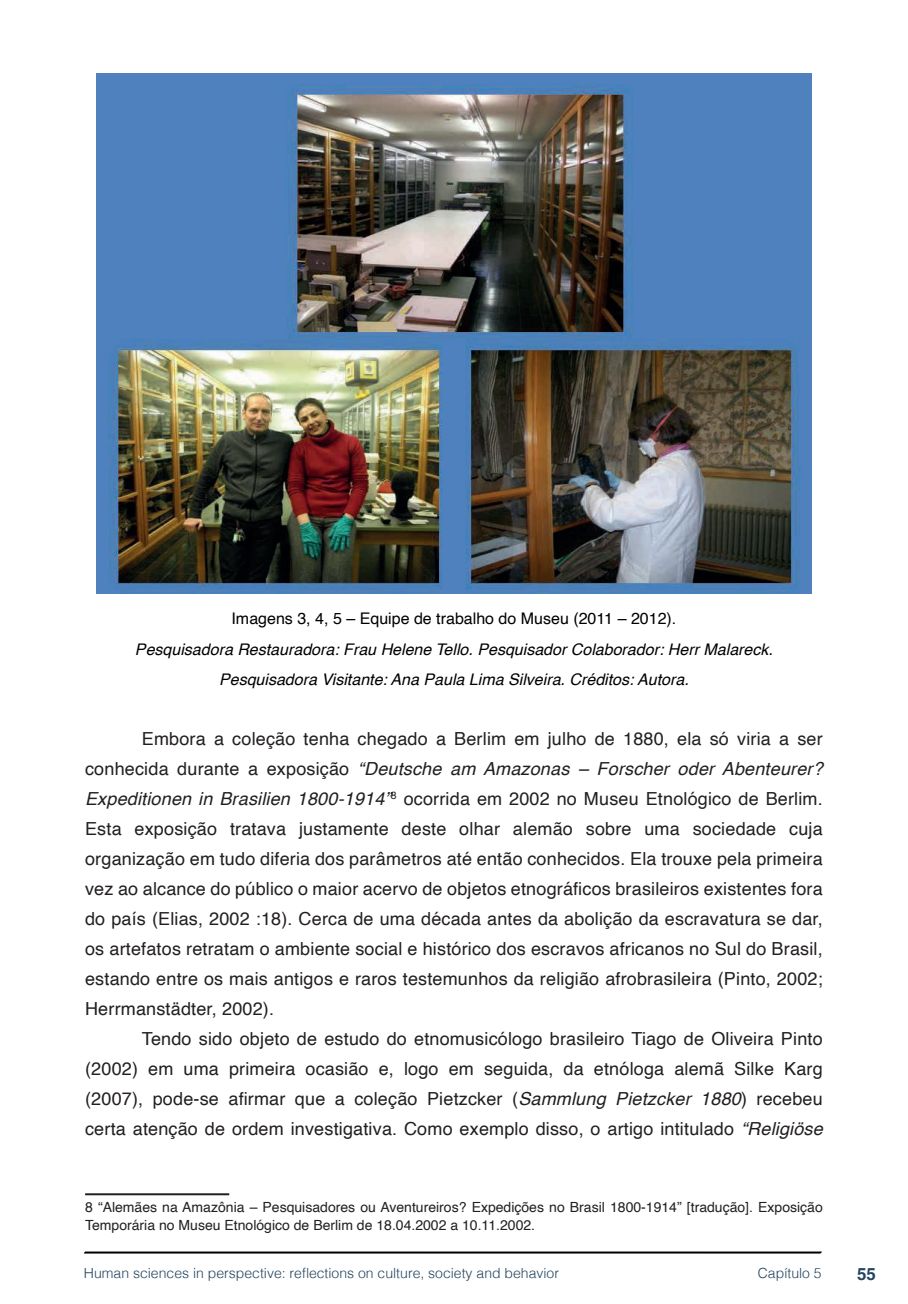
<style>
.page{position:relative;width:908px;height:1304px;background:#fff}
.page>*{position:absolute;margin:0;border:0;box-sizing:border-box;transform-origin:0 0}
.t1{font:18px/30px "Helvetica";letter-spacing:.01em;color:#231f20;text-align:justify}
.t2{font:700 16.8px "Helvetica";color:#23445f}
.t3{font:italic 16px/30.6px "Helvetica";color:#000;text-align:center}
.t4{font:16px "Helvetica";color:#000}
.t5{font:14px/18px "Helvetica";color:#231f20}
.t6{font:300 14px "Helvetica";color:#23445f}
.s1{font-style:italic}
</style>
<div class="page">
<svg style="left:84px;top:1251px;width:737px;height:3px;background:#515151"></svg>
<img style="left:97px;top:74px;width:713px;height:520px">
<hr style="left:85px;top:1193px;width:144px;height:2px;background:#231f20">
<p class="t4" style="left:231px;top:606px;width:446px">Imagens 3, 4, 5 – Equipe de trabalho do Museu (2011 – 2012).</p>
<p class="t3" style="left:135px;top:634px;width:639px">Pesquisadora Restauradora: Frau Helene Tello. Pesquisador Colaborador: Herr Malareck.<br>Pesquisadora Visitante: Ana Paula Lima Silveira. Créditos: Autora.</p>
<p class="t1" style="left:85px;top:725px;width:738px;text-indent:57px">Embora a coleção tenha chegado a Berlim em julho de 1880, ela só viria a ser conhecida durante a exposição <span class="s1">“Deutsche am Amazonas – Forscher oder Abenteurer?<br>Expeditionen in Brasilien 1800-1914”</span><sup>8</sup> ocorrida em 2002 no Museu Etnológico de Berlim.<br>Esta exposição tratava justamente deste olhar alemão sobre uma sociedade cuja organização em tudo diferia dos parâmetros até então conhecidos. Ela trouxe pela primeira vez ao alcance do público o maior acervo de objetos etnográficos brasileiros existentes fora do país (Elias, 2002 :18). Cerca de uma década antes da abolição da escravatura se dar, os artefatos retratam o ambiente social e histórico dos escravos africanos no Sul do Brasil, estando entre os mais antigos e raros testemunhos da religião afrobrasileira (Pinto, 2002; Herrmanstädter, 2002).</p>
<p class="t1" style="left:85px;top:1025px;width:738px;text-indent:57px">Tendo sido objeto de estudo do etnomusicólogo brasileiro Tiago de Oliveira Pinto (2002) em uma primeira ocasião e, logo em seguida, da etnóloga alemã Silke Karg (2007), pode-se afirmar que a coleção Pietzcker (<span class="s1">Sammlung Pietzcker 1880</span>) recebeu certa atenção de ordem investigativa. Como exemplo disso, o artigo intitulado <span class="s1">“Religiöse</span></p>
<p class="t5" style="left:85px;top:1199px;width:738px">8 “Alemães na Amazônia – Pesquisadores ou Aventureiros? Expedições no Brasil 1800-1914” [tradução]. Exposição<br>Temporária no Museu Etnológico de Berlim de 18.04.2002 a 10.11.2002.</p>
<p class="t6" style="left:84px;top:1261px;width:476px">Human sciences in perspective: reflections on culture, society and behavior</p>
<p class="t6" style="left:757px;top:1261px;width:65px">Capítulo 5</p>
<p class="t2" style="left:856px;top:1264px;width:20px">55</p>
</div>
